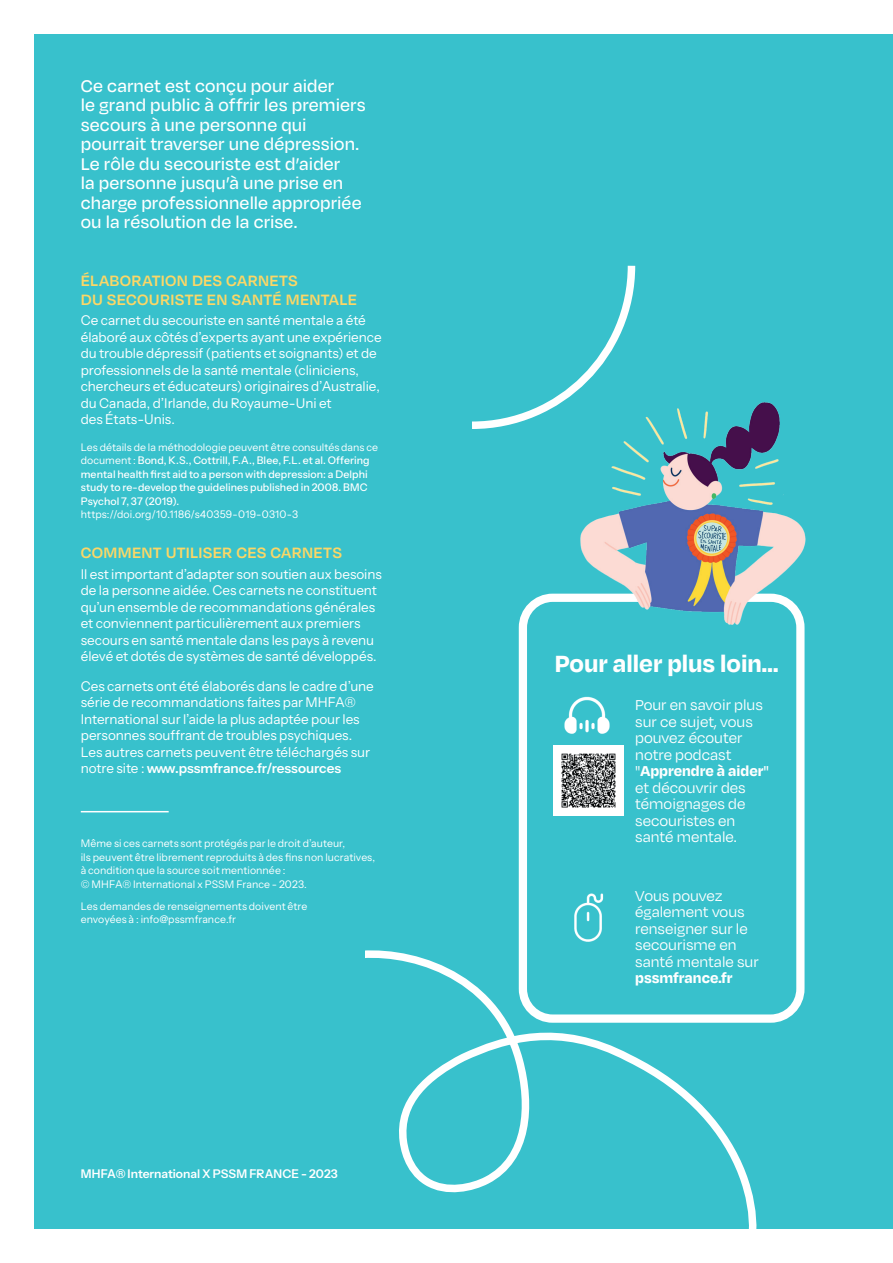
<style>
.page{position:relative;width:893px;height:1263px;background:#fff}
.page>*{position:absolute;margin:0;border:0;box-sizing:border-box;transform-origin:0 0}
.t1{font:700 27px "Degular";color:#fff}
.t2{font:500 19.5px/19.5px "Degular";letter-spacing:.005em;color:#fff}
.t3{font:600 17.25px/18.8px "Degular";letter-spacing:.015em;color:#fcd766}
.t4{font:16.5px/16.5px "Degular";color:#fff}
.t5{font:700 16.5px "Degular";color:#fff}
.t6{font:13.5px/16.5px "Instrument Sans";letter-spacing:-.005em;color:#fff}
.t7{font:600 12px "Instrument Sans";color:#fff}
.t8{font:10.5px/13.5px "Instrument Sans";letter-spacing:.005em;color:#fff}
.t9{font:500 10.5px/13.5px "Instrument Sans";letter-spacing:.005em;color:#fff}
.s1{font-weight:400}
.s2{font-weight:600}
.s3{font-weight:700}
.s4{font-weight:500}
</style>
<div class="page">
<div style="left:34px;top:34px;width:859px;height:1195px;background:#38c1cc"></div>
<hr style="left:81px;top:811px;width:88px;height:1px;background:#fff">
<svg style="left:366px;top:947px;width:391px;height:282px"></svg>
<svg style="left:472px;top:265px;width:164px;height:164px"></svg>
<div style="left:519px;top:594px;width:285px;height:429px;border:8px solid #fff;border-radius:30px"></div>
<div style="left:554px;top:745px;width:70px;height:71px;background:#fff"></div>
<img style="left:561px;top:753px;width:55px;height:55px">
<img style="left:536px;top:378px;width:270px;height:267px">
<img style="left:564px;top:696px;width:46px;height:38px">
<img style="left:574px;top:893px;width:30px;height:49px">
<p class="t2" style="left:81px;top:75px;width:286px">Ce carnet est conçu pour aider<br>le grand public à offrir les premiers secours à une personne qui pourrait traverser une dépression.<br>Le rôle du secouriste est d’aider<br>la personne jusqu’à une prise en charge professionnelle appropriée ou la résolution de la crise.</p>
<p class="t3" style="left:81px;top:270px;width:278px">ÉLABORATION DES CARNETS<br>DU SECOURISTE EN SANTÉ MENTALE</p>
<p class="t6" style="left:81px;top:312px;width:302px">Ce carnet du secouriste en santé mentale a été élaboré aux côtés d’experts ayant une expérience du trouble dépressif (patients et soignants) et de professionnels de la santé mentale (cliniciens, chercheurs et éducateurs) originaires d’Australie, du Canada, d’Irlande, du Royaume-Uni et<br>des États-Unis.</p>
<p class="t9" style="left:81px;top:440px;width:299px"><span class="s1">Les détails de la méthodologie peuvent être consultés dans ce document :</span> Bond, K.S., Cottrill, F.A., Blee, F.L. et al. Offering mental health first aid to a person with depression: a Delphi study to re-develop the guidelines published in 2008. BMC Psychol 7, 37 (2019).</p>
<p class="t8" style="left:81px;top:508px;width:219px">https://doi.org/10.1186/s40359-019-0310-3</p>
<p class="t3" style="left:81px;top:543px;width:263px">COMMENT UTILISER CES CARNETS</p>
<p class="t6" style="left:81px;top:566px;width:303px">Il est important d’adapter son soutien aux besoins de la personne aidée. Ces carnets ne constituent qu’un ensemble de recommandations générales et conviennent particulièrement aux premiers secours en santé mentale dans les pays à revenu élevé et dotés de systèmes de santé développés.</p>
<p class="t6" style="left:81px;top:678px;width:295px">Ces carnets ont été élaborés dans le cadre d’une série de recommandations faites par MHFA® International sur l’aide la plus adaptée pour les personnes souffrant de troubles psychiques.<br>Les autres carnets peuvent être téléchargés sur notre site : <span class="s2">www.pssmfrance.fr/ressources</span></p>
<p class="t8" style="left:81px;top:837px;width:296px">Même si ces carnets sont protégés par le droit d’auteur,<br>ils peuvent être librement reproduits à des fins non lucratives, à condition que la source soit mentionnée :<br>© MHFA® International x PSSM France - 2023.</p>
<p class="t8" style="left:81px;top:899px;width:228px">Les demandes de renseignements doivent être envoyées à : info@pssmfrance.fr</p>
<p class="t7" style="left:81px;top:1166px;width:259px">MHFA® International X PSSM FRANCE - 2023</p>
<h1 class="t1" style="left:555px;top:646px;width:225px">Pour aller plus loin…</h1>
<p class="t4" style="left:635px;top:696px;width:135px">Pour en savoir plus sur ce sujet, vous pouvez écouter notre podcast "<span class="s3">Apprendre à aider</span><span class="s4">" </span>et découvrir des témoignages de secouristes en santé mentale.</p>
<p class="t4" style="left:635px;top:887px;width:125px">Vous pouvez également vous renseigner sur le secourisme en santé mentale sur</p>
<p class="t5" style="left:635px;top:967px;width:99px">pssmfrance.fr</p>
</div>
